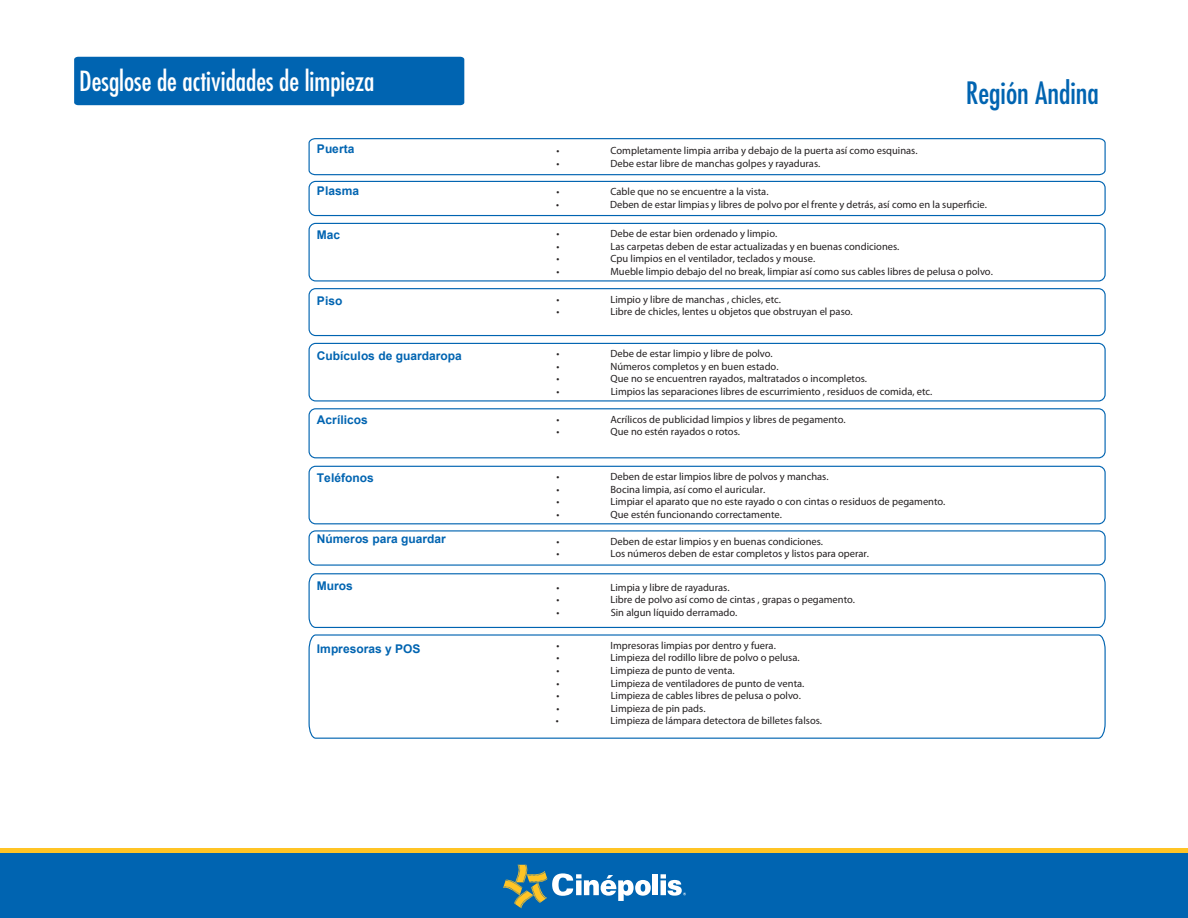
<style>
.page{position:relative;width:1188px;height:918px;background:#fff}
.page>*{position:absolute;margin:0;border:0;box-sizing:border-box;transform-origin:0 0}
.t1{font:condensed 30px "Futura";color:#0064b1}
.t2{font:condensed 27px "Futura";color:#fff}
.t3{font:700 12px "Arial";color:#0064b1}
.t4{font:10.5px "Myriad Pro";color:#231f20}
</style>
<div class="page">
<div style="left:74px;top:57px;width:390px;height:48px;background:#0064b1"></div>
<svg style="left:308px;top:138px;width:798px;height:38px"></svg>
<div style="left:309px;top:181px;width:797px;height:35px;border:1px solid #0064b1;border-radius:7px"></div>
<div style="left:309px;top:223px;width:797px;height:59px;border:1px solid #0064b1;border-radius:7px"></div>
<div style="left:309px;top:288px;width:797px;height:48px;border:1px solid #0064b1;border-radius:7px"></div>
<div style="left:309px;top:343px;width:797px;height:59px;border:1px solid #0064b1;border-radius:7px"></div>
<div style="left:309px;top:408px;width:797px;height:50px;border:1px solid #0064b1;border-radius:7px"></div>
<div style="left:309px;top:466px;width:797px;height:58px;border:1px solid #0064b1;border-radius:7px"></div>
<div style="left:309px;top:530px;width:797px;height:36px;border:1px solid #0064b1;border-radius:7px"></div>
<svg style="left:308px;top:573px;width:798px;height:55px"></svg>
<svg style="left:308px;top:634px;width:798px;height:105px"></svg>
<div style="left:0;top:853px;width:1188px;height:65px;background:#0064b1"></div>
<hr style="left:0;top:849px;width:1188px;height:4px;background:#ffc425">
<div style="left:653px;top:875px;width:5px;height:20px;background:#fff"></div>
<svg style="left:661px;top:874px;width:25px;height:22px"></svg>
<svg style="left:503px;top:865px;width:148px;height:43px"></svg>
<h2 class="t2" style="left:79px;top:64px;width:297px">Desglose de actividades de limpieza</h2>
<p class="t3" style="left:317px;top:141px;width:39px">Puerta</p>
<p class="t3" style="left:317px;top:183px;width:44px">Plasma</p>
<p class="t3" style="left:317px;top:227px;width:25px">Mac</p>
<p class="t3" style="left:317px;top:293px;width:27px">Piso</p>
<p class="t3" style="left:317px;top:348px;width:146px">Cubículos de guardaropa</p>
<p class="t3" style="left:317px;top:412px;width:52px">Acrílicos</p>
<p class="t3" style="left:317px;top:470px;width:58px">Teléfonos</p>
<p class="t3" style="left:317px;top:531px;width:130px">Números para guardar</p>
<p class="t3" style="left:317px;top:578px;width:37px">Muros</p>
<p class="t3" style="left:317px;top:641px;width:105px">Impresoras y POS</p>
<h1 class="t1" style="left:966px;top:74px;width:135px">Región Andina</h1>
<p class="t4" style="left:557px;top:145px;width:4px">•</p>
<p class="t4" style="left:611px;top:145px;width:309px">Completamente limpia arriba y debajo de la puerta así como esquinas.</p>
<p class="t4" style="left:557px;top:158px;width:4px">•</p>
<p class="t4" style="left:611px;top:158px;width:211px">Debe estar libre de manchas golpes y rayaduras.</p>
<p class="t4" style="left:557px;top:186px;width:4px">•</p>
<p class="t4" style="left:611px;top:186px;width:160px">Cable que no se encuentre a la vista.</p>
<p class="t4" style="left:557px;top:228px;width:4px">•</p>
<p class="t4" style="left:611px;top:228px;width:168px">Debe de estar bien ordenado y limpio.</p>
<p class="t4" style="left:557px;top:241px;width:4px">•</p>
<p class="t4" style="left:611px;top:241px;width:290px">Las carpetas deben de estar actualizadas y en buenas condiciones.</p>
<p class="t4" style="left:557px;top:253px;width:4px">•</p>
<p class="t4" style="left:611px;top:253px;width:206px">Cpu limpios en el ventilador, teclados y mouse.</p>
<p class="t4" style="left:557px;top:266px;width:4px">•</p>
<p class="t4" style="left:611px;top:266px;width:384px">Mueble limpio debajo del no break, limpiar así como sus cables libres de pelusa o polvo.</p>
<p class="t4" style="left:557px;top:293px;width:4px">•</p>
<p class="t4" style="left:611px;top:293px;width:172px">Limpio y libre de manchas , chicles, etc.</p>
<p class="t4" style="left:557px;top:306px;width:4px">•</p>
<p class="t4" style="left:611px;top:306px;width:244px">Libre de chicles, lentes u objetos que obstruyan el paso.</p>
<p class="t4" style="left:557px;top:348px;width:4px">•</p>
<p class="t4" style="left:611px;top:348px;width:164px">Debe de estar limpio y libre de polvo.</p>
<p class="t4" style="left:557px;top:361px;width:4px">•</p>
<p class="t4" style="left:611px;top:361px;width:170px">Números completos y en buen estado.</p>
<p class="t4" style="left:557px;top:373px;width:4px">•</p>
<p class="t4" style="left:611px;top:373px;width:258px">Que no se encuentren rayados, maltratados o incompletos.</p>
<p class="t4" style="left:557px;top:386px;width:4px">•</p>
<p class="t4" style="left:611px;top:386px;width:323px">Limpios las separaciones libres de escurrimiento , residuos de comida, etc.</p>
<p class="t4" style="left:557px;top:413px;width:4px">•</p>
<p class="t4" style="left:611px;top:413px;width:237px">Acrílicos de publicidad limpios y libres de pegamento.</p>
<p class="t4" style="left:557px;top:426px;width:4px">•</p>
<p class="t4" style="left:611px;top:426px;width:131px">Que no estén rayados o rotos.</p>
<p class="t4" style="left:557px;top:471px;width:4px">•</p>
<p class="t4" style="left:611px;top:471px;width:220px">Deben de estar limpios libre de polvos y manchas.</p>
<p class="t4" style="left:557px;top:484px;width:4px">•</p>
<p class="t4" style="left:611px;top:484px;width:156px">Bocina limpia, así como el auricular.</p>
<p class="t4" style="left:557px;top:496px;width:4px">•</p>
<p class="t4" style="left:611px;top:496px;width:336px">Limpiar el aparato que no este rayado o con cintas o residuos de pegamento.</p>
<p class="t4" style="left:557px;top:509px;width:4px">•</p>
<p class="t4" style="left:611px;top:509px;width:173px">Que estén funcionando correctamente.</p>
<p class="t4" style="left:557px;top:536px;width:4px">•</p>
<p class="t4" style="left:611px;top:536px;width:214px">Deben de estar limpios y en buenas condiciones.</p>
<p class="t4" style="left:557px;top:548px;width:4px">•</p>
<p class="t4" style="left:611px;top:548px;width:260px">Los números deben de estar completos y listos para operar.</p>
<p class="t4" style="left:557px;top:582px;width:4px">•</p>
<p class="t4" style="left:611px;top:582px;width:121px">Limpia y libre de rayaduras.</p>
<p class="t4" style="left:557px;top:594px;width:4px">•</p>
<p class="t4" style="left:611px;top:594px;width:246px">Libre de polvo así como de cintas , grapas o pegamento.</p>
<p class="t4" style="left:557px;top:607px;width:4px">•</p>
<p class="t4" style="left:611px;top:607px;width:128px">Sin algun líquido derramado.</p>
<p class="t4" style="left:557px;top:640px;width:4px">•</p>
<p class="t4" style="left:611px;top:640px;width:167px">Impresoras limpias por dentro y fuera.</p>
<p class="t4" style="left:557px;top:652px;width:4px">•</p>
<p class="t4" style="left:611px;top:652px;width:191px">Limpieza del rodillo libre de polvo o pelusa.</p>
<p class="t4" style="left:557px;top:665px;width:4px">•</p>
<p class="t4" style="left:611px;top:665px;width:126px">Limpieza de punto de venta.</p>
<p class="t4" style="left:557px;top:677px;width:4px">•</p>
<p class="t4" style="left:611px;top:677px;width:195px">Limpieza de ventiladores de punto de venta.</p>
<p class="t4" style="left:557px;top:690px;width:4px">•</p>
<p class="t4" style="left:611px;top:690px;width:192px">Limpieza de cables libres de pelusa o polvo.</p>
<p class="t4" style="left:557px;top:703px;width:4px">•</p>
<p class="t4" style="left:611px;top:703px;width:96px">Limpieza de pin pads.</p>
<p class="t4" style="left:556px;top:715px;width:4px">•</p>
<p class="t4" style="left:611px;top:715px;width:213px">Limpieza de lámpara detectora de billetes falsos.</p>
<p class="t4" style="left:556px;top:199px;width:4px">•</p>
<p class="t4" style="left:610px;top:199px;width:378px">Deben de estar limpias y libres de polvo por el frente y detrás, así como en la superficie.</p>
</div>
